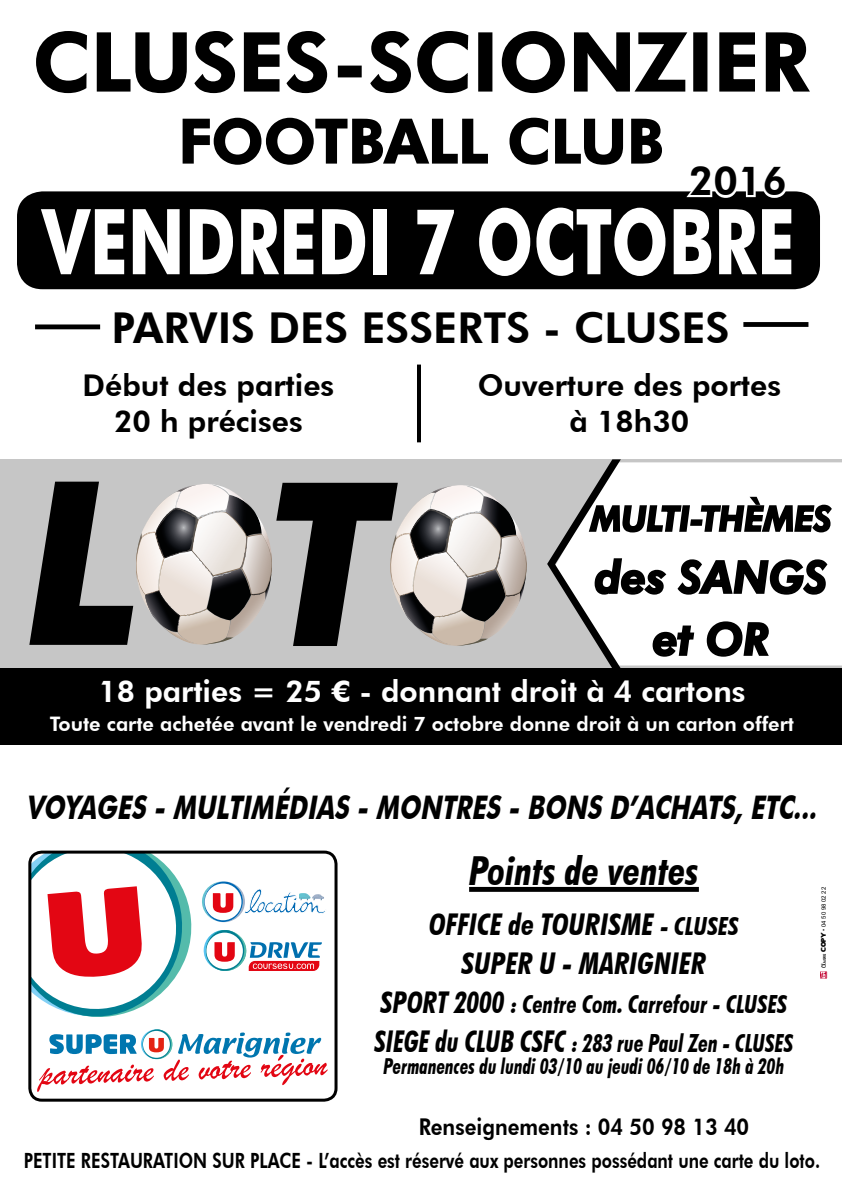
<style>
.page{position:relative;width:842px;height:1191px;background:#fff}
.page>*{position:absolute;margin:0;border:0;box-sizing:border-box;transform-origin:0 0}
.t1{font:italic 700 228.2px "Futura BT";color:#000}
.t2{font:700 91px "Futura BT";color:#fff;scale:.74 1}
.t3{font:800 80px "Futura BT";letter-spacing:.01em;color:#000}
.t4{font:800 60px "Futura BT";letter-spacing:.01em;color:#000}
.t5{font:italic 800 44px/62px "Futura BT";color:#000;text-align:center}
.t6{font:800 42.5px "Futura BT";color:#000}
.t7{font:italic 700 condensed 40px "Futura BT";color:#000}
.t8{font:800 40px "Futura BT";color:#000}
.t9{font:italic 800 34px "Futura BT";color:#000}
.t10{font:italic 700 32.5px "Futura BT";color:#000;scale:.77 1}
.t11{font:800 30px/36px "Futura BT";color:#000;text-align:center}
.t12{font:italic 700 condensed 30px/39px "Futura BT";color:#000;text-align:center}
.t13{font:800 30px "Futura BT";color:#fff}
.t14{font:italic 700 condensed 25px/39px "Futura BT";color:#000;scale:.95 1}
.t15{font:800 23.1px "Futura BT";color:#000;scale:.89 1}
.t16{font:italic 700 condensed 22px "Futura BT";color:#000;scale:.9 1}
.t17{font:800 21px "Futura BT";color:#000;scale:.8 1}
.t18{font:800 20px "Futura BT";color:#fff}
.t19{font:6px "Arial";color:#000}
.s1{font-weight:700}
.s2{font-size:25px}
.s3{font-size:30px}
.s4{font-family:"Tabitha"}
.s5{font-family:"Boris Black Bloxx"}
</style>
<div class="page">
<div style="left:17px;top:191px;width:803px;height:98px;background:#000;border-radius:26px"></div>
<svg style="left:36px;top:31px;width:51px;height:63px"></svg>
<svg style="left:96px;top:31px;width:140px;height:63px"></svg>
<svg style="left:243px;top:31px;width:85px;height:63px"></svg>
<div style="left:338px;top:66px;width:24px;height:11px;border:2px solid #000"></div>
<svg style="left:370px;top:31px;width:99px;height:63px"></svg>
<div style="left:478px;top:32px;width:14px;height:60px;border:2px solid #000"></div>
<svg style="left:501px;top:31px;width:64px;height:63px"></svg>
<svg style="left:574px;top:32px;width:114px;height:60px"></svg>
<div style="left:693px;top:32px;width:14px;height:60px;border:2px solid #000"></div>
<svg style="left:719px;top:32px;width:36px;height:60px"></svg>
<svg style="left:765px;top:32px;width:45px;height:60px"></svg>
<div style="left:35px;top:324px;width:65px;height:5px;background:#000"></div>
<div style="left:0;top:459px;width:842px;height:209px;background:#c6c6c6"></div>
<div style="left:833px;top:462px;width:9px;height:204px;background:#fff"></div>
<svg style="left:133px;top:117px;width:700px;height:551px"></svg>
<div style="left:0;top:668px;width:842px;height:77px;background:#000"></div>
<svg style="left:32px;top:854px;width:160px;height:163px"></svg>
<svg style="left:37px;top:1029px;width:291px;height:63px"></svg>
<svg style="left:202px;top:881px;width:123px;height:41px"></svg>
<svg style="left:203px;top:930px;width:119px;height:41px"></svg>
<div style="left:28px;top:850px;width:309px;height:251px;border:3px solid #000;border-radius:12px"></div>
<div style="left:469px;top:887px;width:230px;height:5px;background:#000"></div>
<svg style="left:820px;top:971px;width:7px;height:7px"></svg>
<h3 class="t3" style="left:33px;top:14px;width:777px">CLUSES-SCIONZIER</h3>
<h3 class="t4" style="left:179px;top:105px;width:486px">FOOTBALL CLUB</h3>
<h3 class="t8" style="left:689px;top:157px;width:100px">2016</h3>
<h2 class="t2" style="left:42px;top:187px;width:1019px">VENDREDI 7 OCTOBRE</h2>
<h3 class="t6" style="left:112px;top:302px;width:619px">PARVIS DES ESSERTS - CLUSES</h3>
<h3 class="t11" style="left:83px;top:367px;width:253px">Début des parties<br>20 h précises</h3>
<h3 class="t11" style="left:478px;top:367px;width:305px">Ouverture des portes à 18h30</h3>
<h1 class="t1" style="left:25px;top:425px;width:367px">L T</h1>
<h3 class="t9" style="left:591px;top:498px;width:242px">MULTI-THÈMES</h3>
<h3 class="t5" style="left:595px;top:546px;width:234px">des SANGS et OR</h3>
<h3 class="t13" style="left:98px;top:673px;width:649px">18 parties = 25 <span class="s1">€</span> - donnant droit à 4 cartons</h3>
<p class="t18" style="left:50px;top:712px;width:746px">Toute carte achetée avant le vendredi 7 octobre donne droit à un carton offert</p>
<h3 class="t10" style="left:26px;top:788px;width:1037px">VOYAGES -MULTIMÉDIAS -MONTRES -BONS D’ACHATS,ETC...</h3>
<h3 class="t7" style="left:469px;top:846px;width:231px">Points de ventes</h3>
<h3 class="t12" style="left:429px;top:904px;width:311px">OFFICE de TOURISME <span class="s2">- CLUSES<br></span>SUPER U - MARIGNIER</h3>
<p class="t14" style="left:374px;top:984px;width:443px"><span class="s3">SPORT 2000</span> : Centre Com. Carrefour - CLUSES<br><span class="s3">SIEGE du CLUB CSFC</span> : 283 rue Paul Zen - CLUSES</p>
<p class="t16" style="left:384px;top:1053px;width:447px">Permanences du lundi 03/10 au jeudi 06/10 de 18h à 20h</p>
<p class="t15" style="left:419px;top:1112px;width:373px">Renseignements : 04 50 98 13 40</p>
<p class="t17" style="left:24px;top:1147px;width:997px">PETITE RESTAURATION SUR PLACE - L’accès est réservé aux personnes possédant une carte du loto.</p>
<p class="t19" style="left:820px;top:968px;width:83px;rotate:-90deg"><span class="s4">Cluses</span> <span class="s5">COPY</span> • 04 50 98 02 22</p>
</div>
